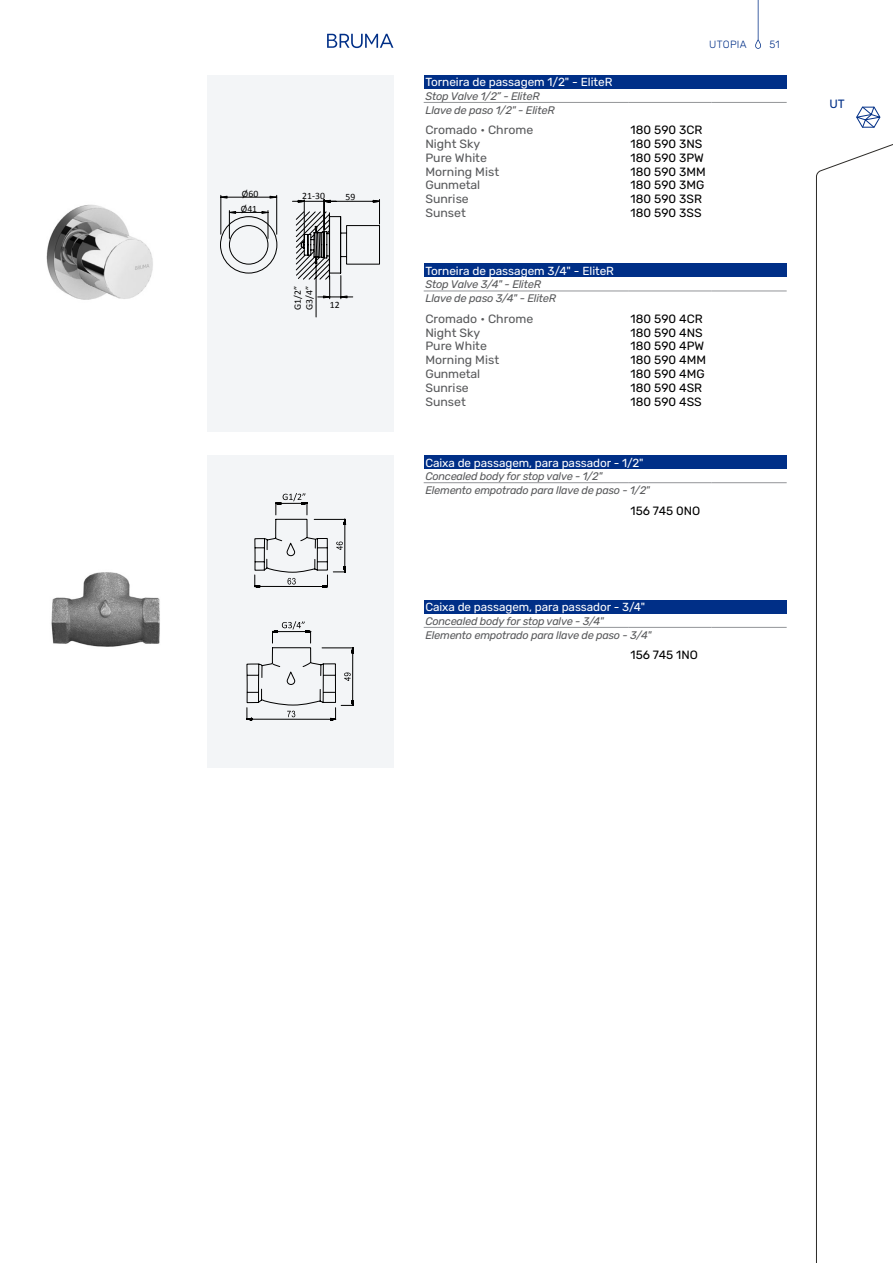
<style>
.page{position:relative;width:893px;height:1263px;background:#fff}
.page>*{position:absolute;margin:0;border:0;box-sizing:border-box;transform-origin:0 0}
.t1{font:12px "Rubik";color:#000}
.t2{font:12px "Rubik";color:#58595b}
.t3{font:12px "Rubik";color:#002f87}
.t4{font:11.7px "Rubik";letter-spacing:-.005em;color:#fff}
.t5{font:italic 10.95px/14px "Rubik";letter-spacing:-.02em;color:#58595b}
.t6{font:300 10.5px "Rubik";letter-spacing:.025em;color:#002f87}
.t7{font:9.75px/15.1px "Calibri";color:#000}
</style>
<div class="page">
<svg style="left:755px;top:0;width:6px;height:49px"></svg>
<svg style="left:327px;top:34px;width:66px;height:14px"></svg>
<div style="left:424px;top:75px;width:363px;height:14px;background:#002f87"></div>
<hr style="left:424px;top:102px;width:90px;height:1px;background:#939598">
<hr style="left:514px;top:102px;width:115px;height:1px;background:#939598">
<hr style="left:629px;top:102px;width:82px;height:1px;background:#939598">
<hr style="left:711px;top:102px;width:76px;height:1px;background:#939598">
<div style="left:424px;top:263px;width:363px;height:14px;background:#002f87"></div>
<hr style="left:424px;top:291px;width:90px;height:1px;background:#939598">
<hr style="left:514px;top:291px;width:115px;height:1px;background:#939598">
<hr style="left:629px;top:291px;width:82px;height:1px;background:#939598">
<hr style="left:711px;top:291px;width:76px;height:1px;background:#939598">
<div style="left:424px;top:600px;width:363px;height:13px;background:#002f87"></div>
<hr style="left:424px;top:627px;width:90px;height:1px;background:#939598">
<hr style="left:514px;top:627px;width:115px;height:1px;background:#939598">
<hr style="left:629px;top:627px;width:82px;height:1px;background:#939598">
<hr style="left:711px;top:627px;width:76px;height:1px;background:#939598">
<div style="left:424px;top:455px;width:363px;height:14px;background:#002f87"></div>
<hr style="left:424px;top:482px;width:90px;height:1px;background:#939598">
<hr style="left:514px;top:482px;width:115px;height:1px;background:#939598">
<hr style="left:629px;top:482px;width:82px;height:1px;background:#939598">
<hr style="left:711px;top:482px;width:76px;height:1px;background:#939598">
<img style="left:51px;top:572px;width:109px;height:75px">
<img style="left:46px;top:204px;width:107px;height:96px">
<div style="left:207px;top:75px;width:186px;height:357px;background:#f3f5f7"></div>
<div style="left:207px;top:455px;width:186px;height:312px;background:#f3f5f7"></div>
<svg style="left:246px;top:621px;width:108px;height:99px"></svg>
<svg style="left:254px;top:493px;width:92px;height:95px"></svg>
<svg style="left:220px;top:195px;width:160px;height:122px"></svg>
<svg style="left:816px;top:106px;width:77px;height:1157px"></svg>
<p class="t7" style="left:241px;top:186px;width:19px">Ø60<br>Ø41</p>
<p class="t7" style="left:302px;top:188px;width:24px">21-30</p>
<p class="t7" style="left:346px;top:189px;width:11px">59</p>
<p class="t7" style="left:292px;top:310px;width:25px;line-height:11.7px;rotate:-90deg">G1/2”<br>G3/4”</p>
<p class="t7" style="left:330px;top:297px;width:11px">12</p>
<p class="t6" style="left:709px;top:39px;width:39px">UTOPIA</p>
<p class="t6" style="left:769px;top:39px;width:12px">51</p>
<p class="t4" style="left:425px;top:76px;width:189px">Torneira de passagem 1/2" - EliteR</p>
<p class="t5" style="left:425px;top:89px;width:131px">Stop Valve 1/2” - EliteR<br>Llave de paso 1/2" - EliteR</p>
<p class="t2" style="left:425px;top:123px;width:109px">Cromado • Chrome</p>
<p class="t1" style="left:630px;top:123px;width:73px">180 590 3CR</p>
<p class="t2" style="left:425px;top:137px;width:56px">Night Sky</p>
<p class="t1" style="left:630px;top:137px;width:73px">180 590 3NS</p>
<p class="t2" style="left:425px;top:151px;width:63px">Pure White</p>
<p class="t1" style="left:630px;top:151px;width:75px">180 590 3PW</p>
<p class="t2" style="left:425px;top:165px;width:75px">Morning Mist</p>
<p class="t1" style="left:630px;top:165px;width:77px">180 590 3MM</p>
<p class="t2" style="left:425px;top:179px;width:56px">Gunmetal</p>
<p class="t1" style="left:630px;top:179px;width:75px">180 590 3MG</p>
<p class="t2" style="left:425px;top:192px;width:45px">Sunrise</p>
<p class="t1" style="left:630px;top:192px;width:73px">180 590 3SR</p>
<p class="t2" style="left:425px;top:206px;width:42px">Sunset</p>
<p class="t1" style="left:630px;top:206px;width:73px">180 590 3SS</p>
<p class="t4" style="left:425px;top:264px;width:190px">Torneira de passagem 3/4" - EliteR</p>
<p class="t5" style="left:425px;top:278px;width:132px">Stop Valve 3/4" - EliteR<br>Llave de paso 3/4" - EliteR</p>
<p class="t2" style="left:425px;top:312px;width:109px">Cromado • Chrome</p>
<p class="t1" style="left:630px;top:312px;width:74px">180 590 4CR</p>
<p class="t2" style="left:425px;top:326px;width:56px">Night Sky</p>
<p class="t1" style="left:630px;top:326px;width:74px">180 590 4NS</p>
<p class="t2" style="left:425px;top:339px;width:63px">Pure White</p>
<p class="t1" style="left:630px;top:339px;width:75px">180 590 4PW</p>
<p class="t2" style="left:425px;top:353px;width:75px">Morning Mist</p>
<p class="t1" style="left:630px;top:353px;width:77px">180 590 4MM</p>
<p class="t2" style="left:425px;top:367px;width:56px">Gunmetal</p>
<p class="t1" style="left:630px;top:367px;width:76px">180 590 4MG</p>
<p class="t2" style="left:425px;top:381px;width:45px">Sunrise</p>
<p class="t1" style="left:630px;top:381px;width:73px">180 590 4SR</p>
<p class="t2" style="left:425px;top:395px;width:42px">Sunset</p>
<p class="t1" style="left:630px;top:395px;width:73px">180 590 4SS</p>
<p class="t4" style="left:425px;top:456px;width:220px">Caixa de passagem, para passador - 1/2"</p>
<p class="t5" style="left:425px;top:470px;width:226px">Concealed body for stop valve - 1/2"<br>Elemento empotrado para llave de paso - 1/2"</p>
<p class="t1" style="left:630px;top:504px;width:71px">156 745 0NO</p>
<p class="t4" style="left:425px;top:601px;width:221px">Caixa de passagem, para passador - 3/4"</p>
<p class="t5" style="left:425px;top:614px;width:228px">Concealed body for stop valve - 3/4"<br>Elemento empotrado para llave de paso - 3/4"</p>
<p class="t1" style="left:630px;top:648px;width:69px">156 745 1NO</p>
<p class="t3" style="left:829px;top:97px;width:17px">UT</p>
</div>
